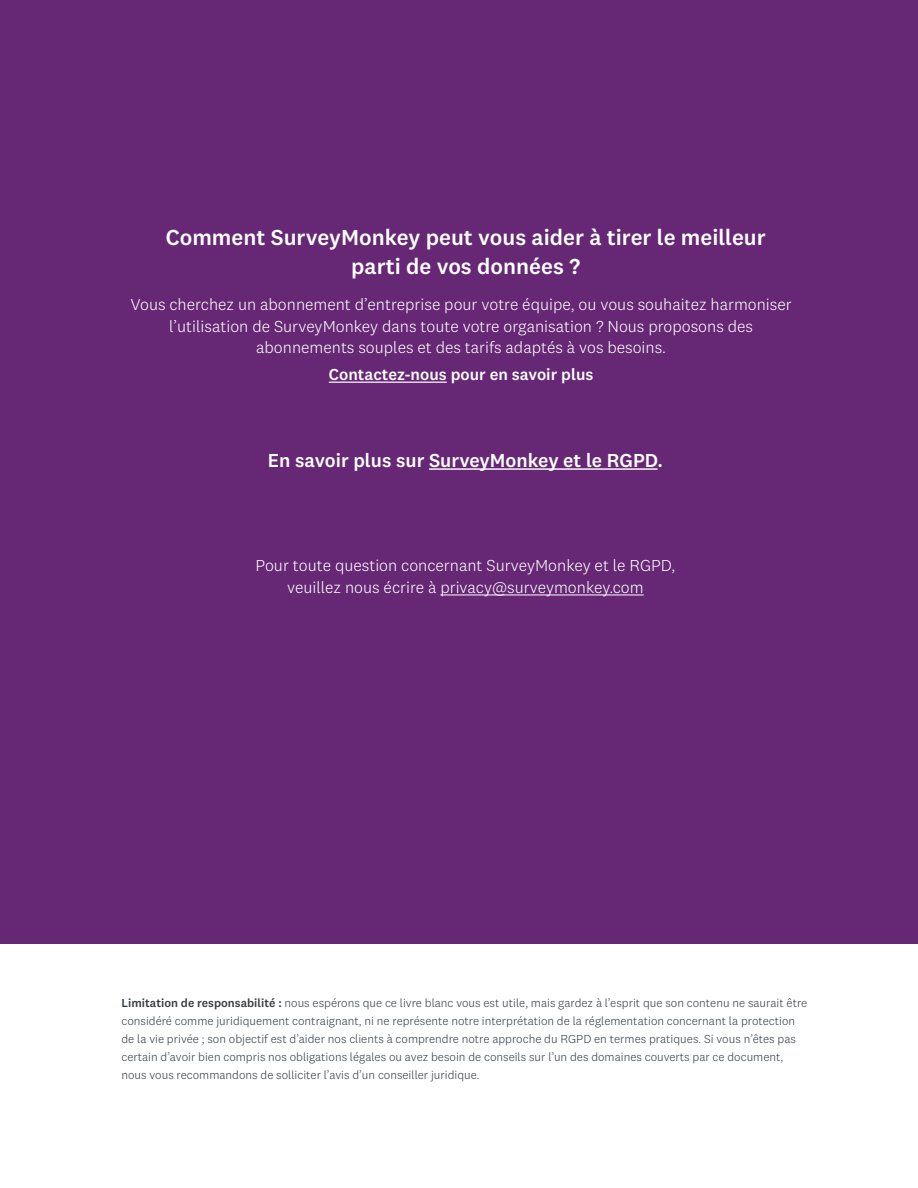
<style>
.page{position:relative;width:918px;height:1188px;background:#fff}
.page>*{position:absolute;margin:0;border:0;box-sizing:border-box;transform-origin:0 0}
.Last_Page_Header_1{font:500 22.5px/28.5px "National 2";color:#fff;text-align:center}
.Last_Page_Header_2{font:500 19.5px "National 2";color:#fff}
.Last_Page_Body_Text{font:300 16.5px/21.8px "National 2";color:#fff;text-align:center}
.Last_Page_Contact_Te{font:500 16.5px "National 2";color:#fff}
.Disclaimer{font:300 12px/18px "National 2";color:#323d47}
.s1{font-weight:500}
</style>
<div class="page">
<div style="left:0;top:0;width:918px;height:944px;background:#662875"></div>
<hr style="left:329px;top:382px;width:118px;height:1px;background:#fff">
<hr style="left:429px;top:468px;width:229px;height:2px;background:#fff">
<hr style="left:440px;top:595px;width:204px;height:1px;background:#fff">
<p class="Last_Page_Header_1" style="left:166px;top:223px;width:602px">Comment SurveyMonkey peut vous aider à tirer le meilleur parti de vos données ?</p>
<p class="Last_Page_Body_Text" style="left:131px;top:293px;width:663px">Vous cherchez un abonnement d’entreprise pour votre équipe, ou vous souhaitez harmoniser l’utilisation de SurveyMonkey dans toute votre organisation ? Nous proposons des abonnements souples et des tarifs adaptés à vos besoins.</p>
<p class="Last_Page_Contact_Te" style="left:329px;top:365px;width:266px">Contactez-nous pour en savoir plus</p>
<p class="Last_Page_Header_2" style="left:268px;top:448px;width:397px">En savoir plus sur SurveyMonkey et le RGPD.</p>
<p class="Last_Page_Body_Text" style="left:256px;top:555px;width:421px">Pour toute question concernant SurveyMonkey et le RGPD, veuillez nous écrire à privacy@surveymonkey.com</p>
<p class="Disclaimer" style="left:122px;top:994px;width:687px"><span class="s1">Limitation de responsabilité :</span> nous espérons que ce livre blanc vous est utile, mais gardez à l’esprit que son contenu ne saurait être considéré comme juridiquement contraignant, ni ne représente notre interprétation de la réglementation concernant la protection de la vie privée ; son objectif est d’aider nos clients à comprendre notre approche du RGPD en termes pratiques. Si vous n’êtes pas certain d’avoir bien compris nos obligations légales ou avez besoin de conseils sur l’un des domaines couverts par ce document, nous vous recommandons de solliciter l’avis d’un conseiller juridique.</p>
</div>
